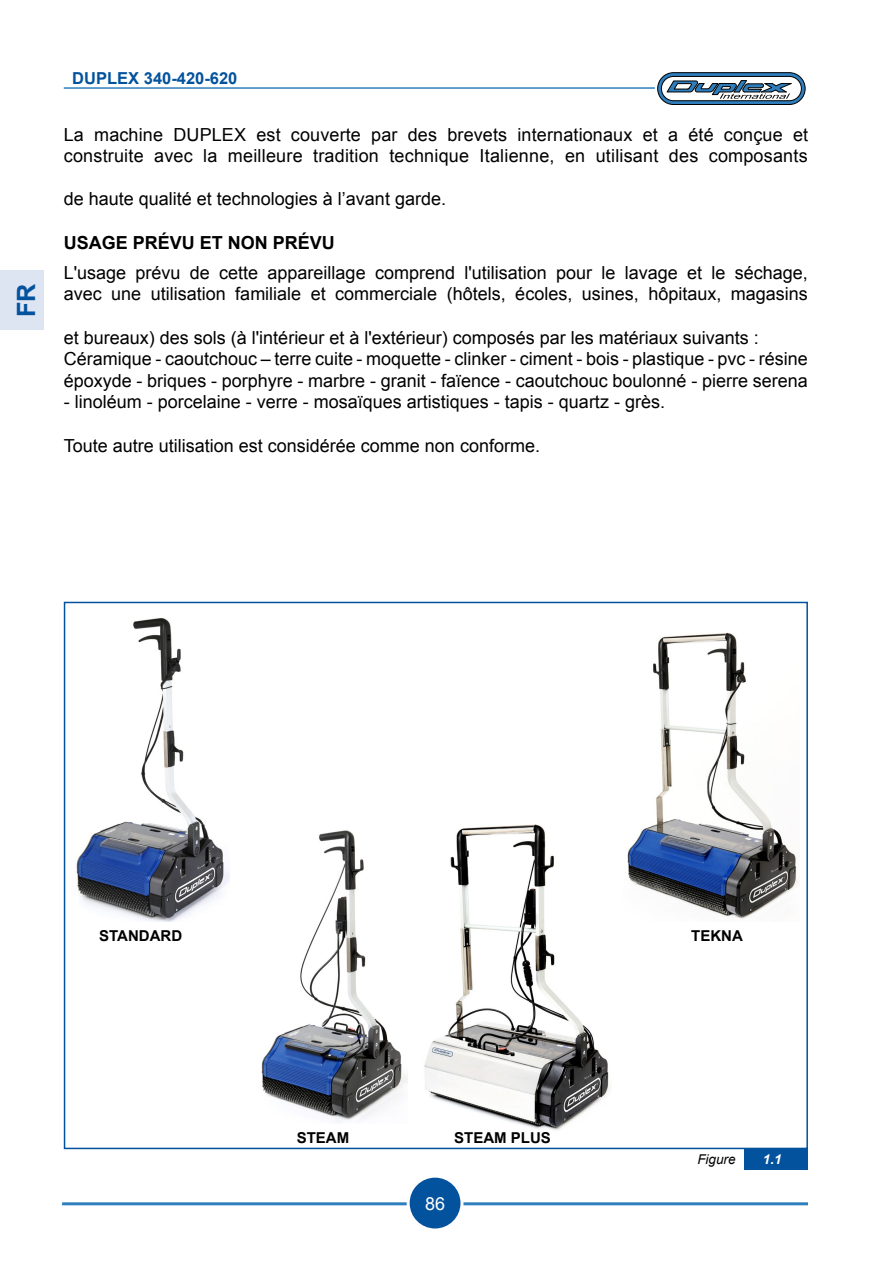
<style>
.page{position:relative;width:893px;height:1263px;background:#fff}
.page>*{position:absolute;margin:0;border:0;box-sizing:border-box;transform-origin:0 0}
.t1{font:700 25.2px "Arial";color:#03529d}
.t2{font:18px/21.6px "Arial";color:#000}
.t3{font:700 18px "Arial";color:#000}
.t4{font:18px "Arial";color:#fff}
.t5{font:700 16.5px "Arial";color:#03529d}
.t6{font:700 15px "Arial";color:#000}
.t7{font:italic 13.5px "Arial";color:#000}
.t8{font:italic 700 13.5px "Arial";color:#fff}
</style>
<div class="page">
<div style="left:744px;top:1148px;width:64px;height:21px;background:#03529d"></div>
<hr style="left:62px;top:1202px;width:746px;height:3px;background:#2d7fbd">
<hr style="left:64px;top:87px;width:591px;height:2px;background:#2d7fbd">
<svg style="left:658px;top:73px;width:147px;height:31px"></svg>
<div style="left:408px;top:1176px;width:54px;height:54px;background:#03529d;border-radius:50%"></div>
<div style="left:407px;top:1175px;width:56px;height:56px;border:3px solid #fff;border-radius:50%"></div>
<img style="left:76px;top:618px;width:153px;height:304px">
<img style="left:261px;top:830px;width:146px;height:292px">
<img style="left:627px;top:632px;width:171px;height:287px">
<img style="left:424px;top:824px;width:186px;height:306px">
<div style="left:0;top:271px;width:44px;height:59px;background:#dde4f2"></div>
<h1 class="t1" style="left:10px;top:317px;width:35px;rotate:-90deg">FR</h1>
<p class="t5" style="left:72px;top:67px;width:167px">DUPLEX 340-420-620</p>
<p class="t2" style="left:64px;top:124px;width:746px">La machine DUPLEX est couverte par des brevets internationaux et a été conçue et construite avec la meilleure tradition technique Italienne, en utilisant des composants</p>
<p class="t2" style="left:64px;top:189px;width:384px">de haute qualité et technologies à l’avant garde.</p>
<p class="t3" style="left:64px;top:230px;width:27px">USAGE</p>
<p class="t3" style="left:133px;top:230px;width:13px">PRÉVU</p>
<p class="t3" style="left:200px;top:230px;width:42px">ET NON</p>
<p class="t3" style="left:273px;top:230px;width:13px">PRÉVU</p>
<p class="t2" style="left:64px;top:262px;width:746px">L'usage prévu de cette appareillage comprend l'utilisation pour le lavage et le séchage, avec une utilisation familiale et commerciale (hôtels, écoles, usines, hôpitaux, magasins</p>
<p class="t2" style="left:64px;top:327px;width:746px">et bureaux) des sols (à l'intérieur et à l'extérieur) composés par les matériaux suivants :<br>Céramique - caoutchouc – terre cuite - moquette - clinker - ciment - bois - plastique - pvc - résine époxyde - briques - porphyre - marbre - granit - faïence - caoutchouc boulonné - pierre serena</p>
<p class="t2" style="left:64px;top:391px;width:603px">- linoléum - porcelaine - verre - mosaïques artistiques - tapis - quartz - grès.</p>
<p class="t2" style="left:64px;top:435px;width:478px">Toute autre utilisation est considérée comme non conforme.</p>
<p class="t6" style="left:99px;top:926px;width:85px">STANDARD</p>
<p class="t6" style="left:297px;top:1128px;width:54px">STEAM</p>
<p class="t6" style="left:454px;top:1128px;width:98px">STEAM PLUS</p>
<p class="t4" style="left:425px;top:1191px;width:22px">86</p>
<p class="t6" style="left:691px;top:926px;width:53px">TEKNA</p>
<p class="t7" style="left:697px;top:1150px;width:40px">Figure</p>
<p class="t8" style="left:763px;top:1150px;width:20px">1.1</p>
</div>
